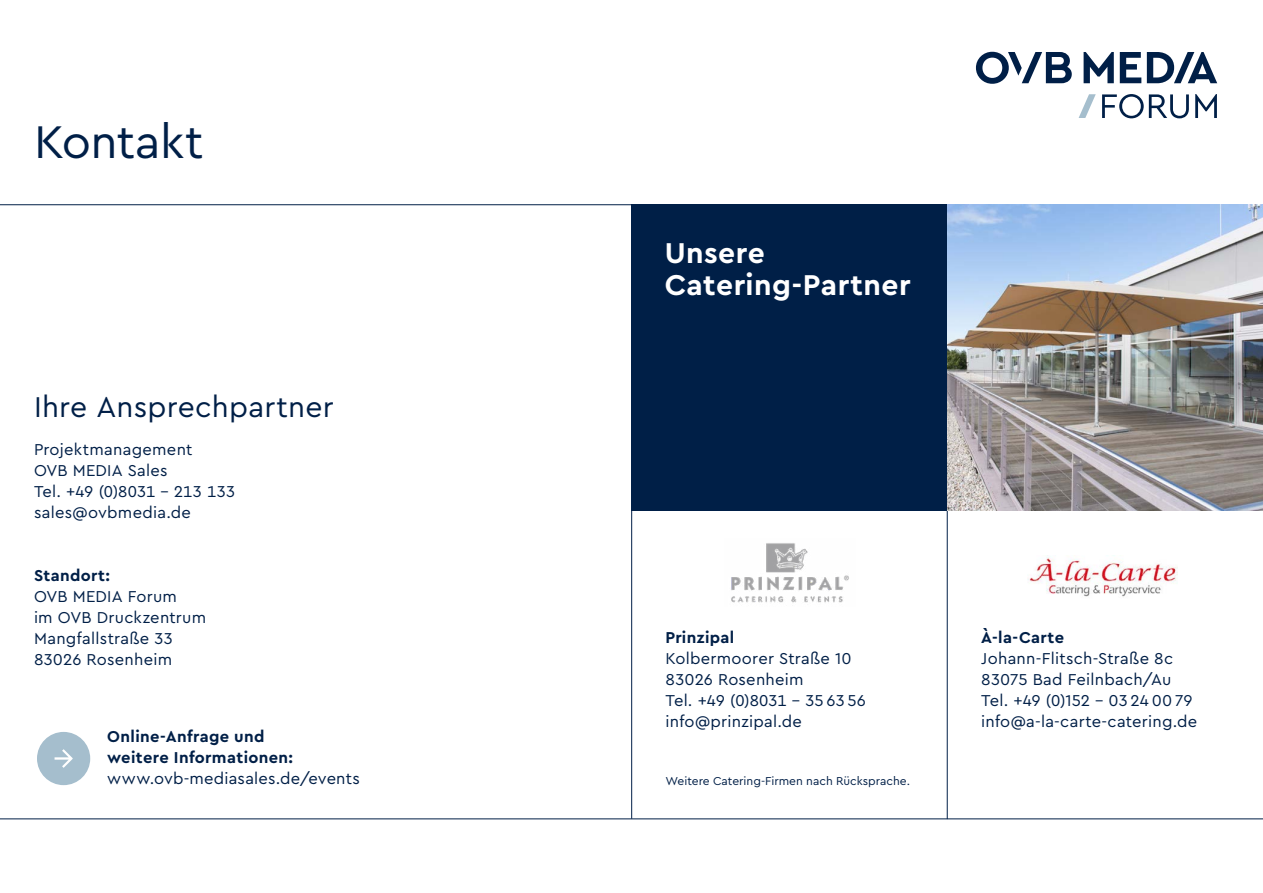
<style>
.page{position:relative;width:1263px;height:893px;background:#fff}
.page>*{position:absolute;margin:0;border:0;box-sizing:border-box;transform-origin:0 0}
.t1{font:48px "Cera Pro";letter-spacing:-.01em;color:#001f47}
.t2{font:700 30px/31.5px "Cera Pro";letter-spacing:.015em;color:#fff}
.t3{font:30px "Cera Pro";letter-spacing:.01em;color:#001f47}
.t4{font:16.5px/21px "Cera Pro";letter-spacing:.015em;color:#001f47}
.t5{font:700 16.5px/21px "Cera Pro";letter-spacing:.02em;color:#001f47}
.t6{font:12px "Cera Pro";color:#001f47}
</style>
<div class="page">
<div style="left:631px;top:205px;width:316px;height:306px;background:#001f47"></div>
<hr style="left:947px;top:511px;width:1px;height:308px;background:#001f47">
<hr style="left:0;top:819px;width:1263px;height:1px;background:#001f47">
<svg style="left:1120px;top:52px;width:21px;height:31px"></svg>
<svg style="left:1147px;top:52px;width:70px;height:31px"></svg>
<svg style="left:976px;top:52px;width:96px;height:32px"></svg>
<svg style="left:1083px;top:52px;width:31px;height:31px"></svg>
<svg style="left:1102px;top:94px;width:87px;height:24px"></svg>
<svg style="left:1195px;top:94px;width:22px;height:24px"></svg>
<svg style="left:1078px;top:94px;width:18px;height:24px"></svg>
<img style="left:1028px;top:555px;width:150px;height:42px">
<img style="left:947px;top:205px;width:316px;height:306px">
<hr style="left:0;top:204px;width:631px;height:1px;background:#001f47">
<hr style="left:631px;top:511px;width:1px;height:308px;background:#001f47">
<img style="left:731px;top:543px;width:118px;height:60px">
<svg style="left:37px;top:732px;width:53px;height:53px"></svg>
<h1 class="t1" style="left:34px;top:110px;width:171px">Kontakt</h1>
<h2 class="t3" style="left:34px;top:386px;width:301px">Ihre Ansprechpartner</h2>
<p class="t4" style="left:34px;top:438px;width:203px">Projektmanagement<br>OVB MEDIA Sales<br>Tel. +49 (0)8031 – 213 133 sales@ovbmedia.de</p>
<p class="t5" style="left:34px;top:564px;width:78px">Standort:</p>
<p class="t4" style="left:34px;top:585px;width:174px">OVB MEDIA Forum<br>im OVB Druckzentrum<br>Mangfallstraße 33<br>83026 Rosenheim</p>
<p class="t5" style="left:107px;top:725px;width:187px">Online-Anfrage und weitere Informationen:</p>
<p class="t4" style="left:107px;top:767px;width:254px">www.ovb-mediasales.de/events</p>
<h2 class="t2" style="left:665px;top:236px;width:248px">Unsere<br>Catering-Partner</h2>
<p class="t5" style="left:665px;top:626px;width:70px">Prinzipal</p>
<p class="t4" style="left:665px;top:647px;width:202px">Kolbermoorer Straße 10<br>83026 Rosenheim<br>Tel. +49 (0)8031 – 35 63 56 info@prinzipal.de</p>
<p class="t6" style="left:665px;top:773px;width:246px">Weitere Catering-Firmen nach Rücksprache.</p>
<p class="t5" style="left:981px;top:626px;width:84px">À-la-Carte</p>
<p class="t4" style="left:981px;top:647px;width:218px">Johann-Flitsch-Straße 8c<br>83075 Bad Feilnbach/Au<br>Tel. +49 (0)152 – 03 24 00 79 info@a-la-carte-catering.de</p>
</div>
